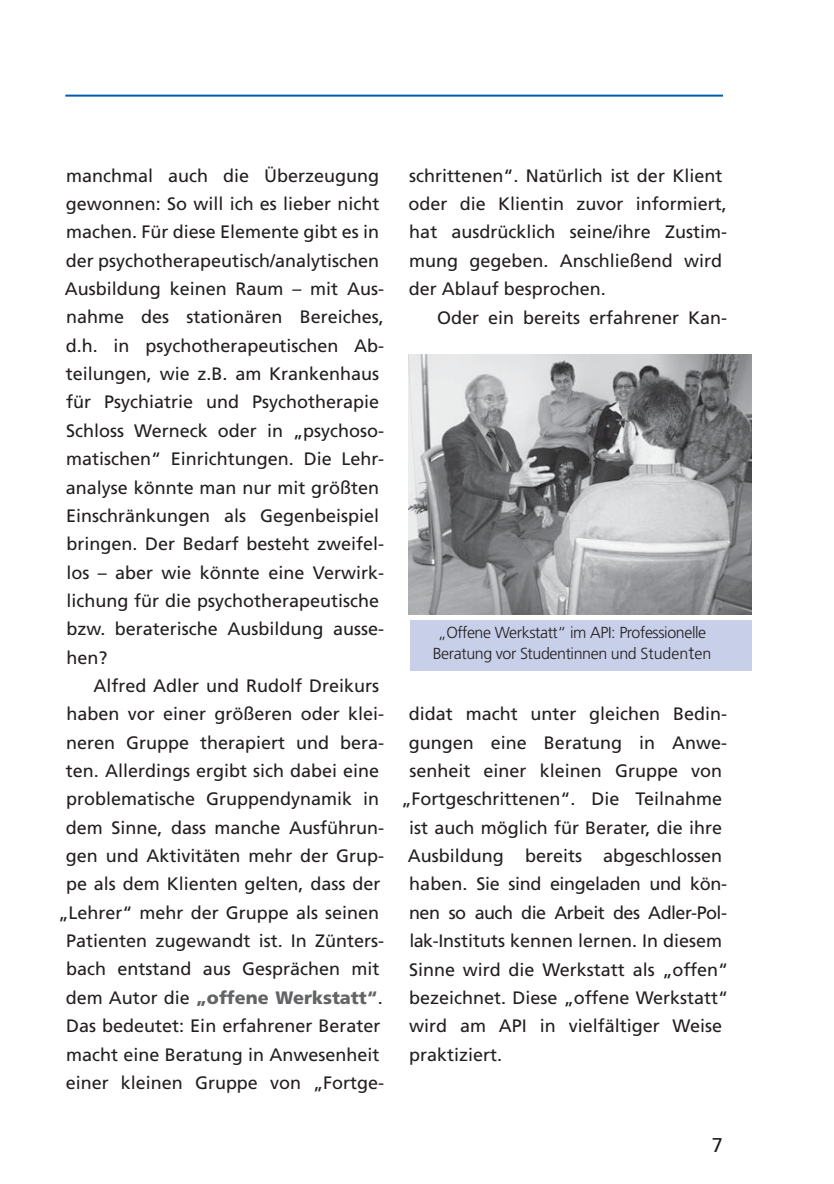
<style>
.page{position:relative;width:834px;height:1184px;background:#fff}
.page>*{position:absolute;margin:0;border:0;box-sizing:border-box;transform-origin:0 0}
.t1{font:20px "Frutiger";color:#231f20}
.t2{font:18px/28.4px "Frutiger";color:#231f20}
.t3{font:18px "Frutiger";letter-spacing:-.03em;color:#231f20}
.t4{font:18px "Frutiger";letter-spacing:-.02em;color:#231f20}
.t5{font:300 16px/21.6px "Frutiger";letter-spacing:-.025em;color:#231f20;text-align:center}
.s1{font-weight:900;color:#636466}
.s2{font-size:18px}
</style>
<div class="page">
<hr style="left:65px;top:95px;width:658px;height:2px;background:#005bab">
<div style="left:410px;top:620px;width:341px;height:51px;background:#c7cfe9"></div>
<img style="left:408px;top:355px;width:343px;height:260px">
<p class="t2" style="left:65px;top:163px;width:321px">manchmal auch die Überzeugung gewonnen: So will ich es lieber nicht machen. Für diese Elemente gibt es in der psychotherapeutisch/analytischen Ausbildung keinen Raum – mit Aus&shy;nahme des stationären Bereiches, d.h. in psychotherapeutischen Ab&shy;teilungen, wie z.B. am Krankenhaus für Psychiatrie und Psychotherapie Schloss Werneck oder in „psychoso&shy;matischen“ Einrichtungen. Die Lehr&shy;analyse könnte man nur mit größten Einschränkungen als Gegenbeispiel bringen. Der Bedarf besteht zweifel&shy;los – aber wie könnte eine Verwirk&shy;lichung für die psychotherapeutische bzw. beraterische Ausbildung ausse&shy;hen?</p>
<p class="t2" style="left:58px;top:673px;width:327px;text-align:right">Alfred Adler und Rudolf Dreikurs haben vor einer größeren oder klei&shy;neren Gruppe therapiert und bera&shy;ten. Allerdings ergibt sich dabei eine problematische Gruppendynamik in dem Sinne, dass manche Ausführun&shy;gen und Aktivitäten mehr der Grup&shy;pe als dem Klienten gelten, dass der „Lehrer“ mehr der Gruppe als seinen Patienten zugewandt ist. In Zünters&shy;bach entstand aus Gesprächen mit dem Autor die <span class="s1">„offene Werkstatt“</span>.<br>Das bedeutet: Ein erfahrener Berater macht eine Beratung in Anwesenheit einer kleinen Gruppe von „Fortge-</p>
<p class="t2" style="left:409px;top:163px;width:320px">schrittenen“. Natürlich ist der Klient oder die Klientin zuvor informiert, hat ausdrücklich seine/ihre Zustim&shy;mung gegeben. Anschließend wird der Ablauf besprochen.</p>
<p class="t2" style="left:437px;top:304px;width:292px">Oder ein bereits erfahrener Kan-</p>
<p class="t5" style="left:433px;top:622px;width:280px">„Offene Werkstatt“ im API: Professionelle<br>Beratung vor Studentinnen und Studen<span class="s2">t</span>en</p>
<p class="t2" style="left:409px;top:701px;width:320px">didat macht unter gleichen Bedin-</p>
<p class="t2" style="left:409px;top:730px;width:320px">gungen eine Beratung in Anwe-</p>
<p class="t2" style="left:409px;top:758px;width:314px">senheit einer kleinen Gruppe von</p>
<p class="t2" style="left:401px;top:786px;width:322px">„Fortgeschrittenen“. Die Teilnahme</p>
<p class="t2" style="left:409px;top:815px;width:314px">ist auch möglich für Berater, die ihre</p>
<p class="t2" style="left:408px;top:843px;width:316px">Ausbildung bereits abgeschlossen</p>
<p class="t4" style="left:409px;top:877px;width:319px">haben. Sie sind eingeladen und kön-</p>
<p class="t3" style="left:409px;top:905px;width:320px">nen so auch die Arbeit des Adler-Pol-</p>
<p class="t2" style="left:409px;top:928px;width:314px">lak-Instituts kennen lernen. In diesem</p>
<p class="t2" style="left:409px;top:956px;width:321px">Sinne wird die Werkstatt als „offen“</p>
<p class="t2" style="left:409px;top:985px;width:320px">bezeichnet. Diese „offene Werkstatt“</p>
<p class="t2" style="left:409px;top:1013px;width:314px">wird am API in vielfältiger Weise</p>
<p class="t2" style="left:409px;top:1042px;width:95px">praktiziert.</p>
<p class="t1" style="left:712px;top:1137px;width:13px">7</p>
</div>
